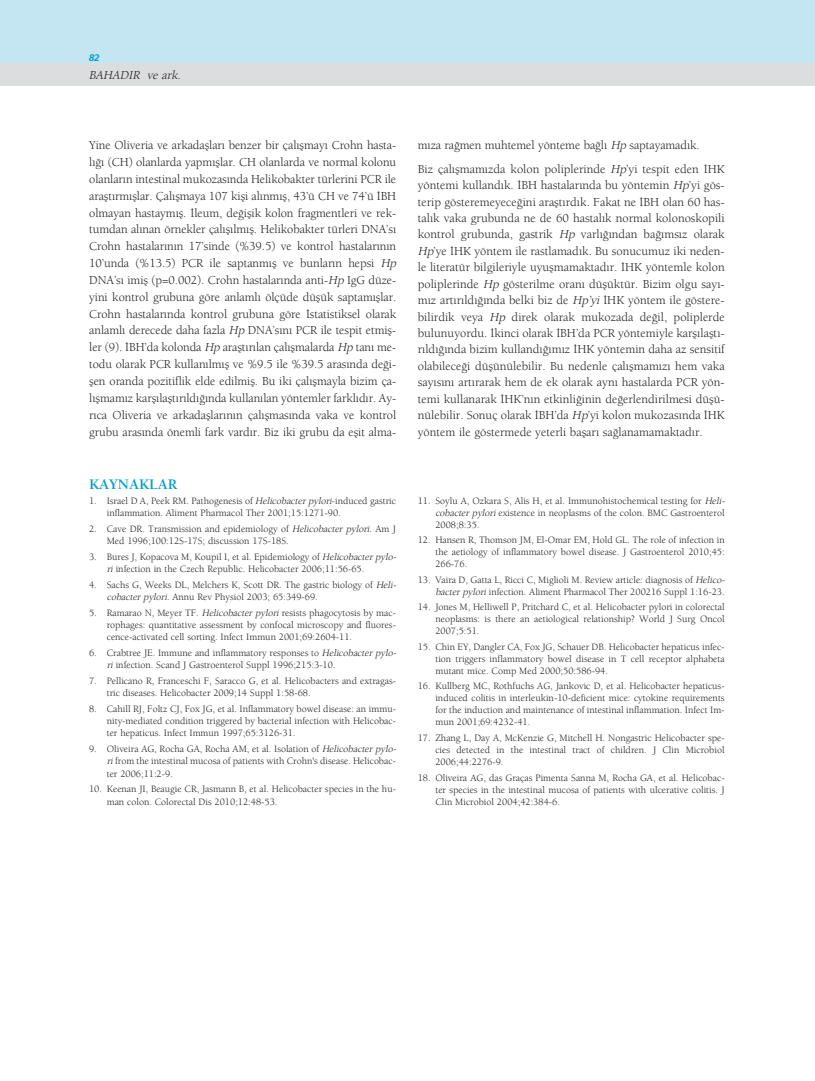
<style>
.page{position:relative;width:815px;height:1081px;background:#fff}
.page>*{position:absolute;margin:0;border:0;box-sizing:border-box;transform-origin:0 0}
.t1{font:700 15px "Berkeley";color:#009eca}
.t2{font:12.5px/16.9px "Berkeley";letter-spacing:-.005em;color:#231f20}
.t3{font:italic 12.5px "Berkeley";color:#231f20}
.t4{font:10px/12px "Berkeley";color:#231f20}
.t5{font:10px "Fruga Sans Bold Ita";color:#009eca}
.s1{font-style:italic}
</style>
<div class="page">
<div style="left:0;top:63px;width:814px;height:22px;background:#dcdddf"></div>
<div style="left:0;top:1px;width:814px;height:62px;background:#c4e6f2"></div>
<p class="t5" style="left:89px;top:54px;width:12px">82</p>
<p class="t3" style="left:89px;top:70px;width:96px">BAHADIR ve ark.</p>
<p class="t2" style="left:89px;top:138px;width:311px">Yine Oliveria ve arkadafllar› benzer bir çal›flmay› Crohn hasta&shy;l›¤› (CH) olanlarda yapm›fllar. CH olanlarda ve normal kolonu olanlar›n intestinal mukozas›nda Helikobakter türlerini PCR ile araflt›rm›fllar. Çal›flmaya 107 kifli al›nm›fl, 43’ü CH ve 74’ü ‹BH olmayan hastaym›fl. ‹leum, de¤iflik kolon fragmentleri ve rek&shy;tumdan al›nan örnekler çal›fl›lm›fl. Helikobakter türleri DNA’s› Crohn hastalar›n›n 17’sinde (%39.5) ve kontrol hastalar›n›n 10’unda (%13.5) PCR ile saptanm›fl ve bunlar›n hepsi <span class="s1">Hp </span>DNA’s› imifl (p=0.002). Crohn hastalar›nda anti-<span class="s1">Hp</span>IgG düze&shy;yini kontrol grubuna göre anlaml› ölçüde düflük saptam›fllar.<br>Crohn hastalar›nda kontrol grubuna göre ‹statistiksel olarak anlaml› derecede daha fazla <span class="s1">Hp</span>DNA’s›n› PCR ile tespit etmifl&shy;ler (9). ‹BH’da kolonda <span class="s1">Hp</span>araflt›r›lan çal›flmalarda <span class="s1">Hp</span>tan› me&shy;todu olarak PCR kullan›lm›fl ve %9.5 ile %39.5 aras›nda de¤i&shy;flen oranda pozitiflik elde edilmifl. Bu iki çal›flmayla bizim ça&shy;l›flmam›z karfl›laflt›r›ld›¤›nda kullan›lan yöntemler farkl›d›r. Ay&shy;r›ca Oliveria ve arkadafllar›n›n çal›flmas›nda vaka ve kontrol grubu aras›nda önemli fark vard›r. Biz iki grubu da eflit alma-</p>
<p class="t2" style="left:418px;top:134px;width:308px;line-height:23.5px">m›za ra¤men muhtemel yönteme ba¤l› <span class="s1">Hp</span>saptayamad›k.<br>Biz çal›flmam›zda kolon poliplerinde <span class="s1">Hp</span>’yi tespit eden ‹HK</p>
<p class="t2" style="left:418px;top:178px;width:308px;line-height:16.4px;text-align:justify">yöntemi kulland›k. ‹BH hastalar›nda bu yöntemin <span class="s1">Hp</span>’yi gös&shy;terip gösteremeyece¤ini araflt›rd›k. Fakat ne ‹BH olan 60 has&shy;tal›k vaka grubunda ne de 60 hastal›k normal kolonoskopili kontrol grubunda, gastrik <span class="s1">Hp</span> varl›¤›ndan ba¤›ms›z olarak <span class="s1">Hp</span>’ye ‹HK yöntem ile rastlamad›k. Bu sonucumuz iki neden&shy;le literatür bilgileriyle uyuflmamaktad›r. ‹HK yöntemle kolon poliplerinde <span class="s1">Hp</span> gösterilme oran› düflüktür. Bizim olgu say›- m›z art›r›ld›¤›nda belki biz de <span class="s1">Hp’yi</span>‹HK yöntem ile göstere&shy;bilirdik veya <span class="s1">Hp</span> direk olarak mukozada de¤il, poliplerde bulunuyordu. ‹kinci olarak ‹BH’da PCR yöntemiyle karfl›laflt›- r›ld›¤›nda bizim kulland›¤›m›z ‹HK yöntemin daha az sensitif olabilece¤i düflünülebilir. Bu nedenle çal›flmam›z› hem vaka say›s›n› art›rarak hem de ek olarak ayn› hastalarda PCR yön&shy;temi kullanarak ‹HK’n›n etkinli¤inin de¤erlendirilmesi düflü&shy;nülebilir. Sonuç olarak ‹BH’da <span class="s1">Hp</span>’yi kolon mukozas›nda ‹HK yöntem ile göstermede yeterli baflar› sa¤lanamamaktad›r.</p>
<h1 class="t1" style="left:89px;top:478px;width:90px">KAYNAKLAR</h1>
<p class="t4" style="left:107px;top:495px;width:291px;text-indent:-18px">1. Israel D A, Peek RM. Pathogenesis of <span class="s1">Helicobacterpylori</span>-induced gastric inflammation. Aliment Pharmacol Ther 2001;15:1271-90.</p>
<p class="t4" style="left:107px;top:523px;width:291px;text-indent:-18px">2. Cave DR. Transmission and epidemiology of <span class="s1">Helicobacter pylori</span>. Am J<br>Med 1996;100:12S-17S; discussion 17S-18S.</p>
<p class="t4" style="left:107px;top:551px;width:293px;text-indent:-18px">3. Bures J, Kopacova M, Koupil I, et al. Epidemiology of <span class="s1">Helicobacterpylo&shy;ri</span>infection in the Czech Republic. Helicobacter 2006;11:56-65.</p>
<p class="t4" style="left:107px;top:579px;width:293px;text-indent:-18px">4. Sachs G, Weeks DL, Melchers K, Scott DR. The gastric biology of <span class="s1">Heli&shy;cobacter pylori</span>. Annu Rev Physiol 2003; 65:349-69.</p>
<p class="t4" style="left:107px;top:607px;width:291px;text-align:justify;text-indent:-18px">5. Ramarao N, Meyer TF. <span class="s1">Helicobacter pylori</span>resists phagocytosis by mac&shy;rophages: quantitative assessment by confocal microscopy and fluores&shy;cence-activated cell sorting. Infect Immun 2001;69:2604-11.</p>
<p class="t4" style="left:107px;top:647px;width:293px;text-indent:-18px">6. Crabtree JE. Immune and inflammatory responses to <span class="s1">Helicobacter pylo&shy;ri</span>infection. Scand J Gastroenterol Suppl 1996;215:3-10.</p>
<p class="t4" style="left:107px;top:675px;width:291px;text-indent:-18px">7. Pellicano R, Franceschi F, Saracco G, et al. Helicobacters and extragas&shy;tric diseases. Helicobacter 2009;14 Suppl 1:58-68.</p>
<p class="t4" style="left:107px;top:703px;width:291px;text-align:justify;text-indent:-18px">8. Cahill RJ, Foltz CJ, Fox JG, et al. Inflammatory bowel disease: an immu&shy;nity-mediated condition triggered by bacterial infection with Helicobac&shy;ter hepaticus. Infect Immun 1997;65:3126-31.</p>
<p class="t4" style="left:107px;top:743px;width:293px;text-indent:-18px">9. Oliveira AG, Rocha GA, Rocha AM, et al. Isolation of <span class="s1">Helicobacter pylo&shy;ri</span>from the intestinal mucosa of patients with Crohn's disease. Helicobac&shy;ter 2006;11:2-9.</p>
<p class="t4" style="left:107px;top:784px;width:291px;text-indent:-18px">10. Keenan JI, Beaugie CR, Jasmann B, et al. Helicobacter species in the hu&shy;man colon. Colorectal Dis 2010;12:48-53.</p>
<p class="t4" style="left:435px;top:495px;width:293px;text-indent:-18px">11. Soylu A, Ozkara S, Alis H, et al. Immunohistochemical testing for <span class="s1">Heli&shy;cobacter pylori</span>existence in neoplasms of the colon. BMC Gastroenterol<br>2008;8:35.</p>
<p class="t4" style="left:435px;top:535px;width:291px;text-align:justify;text-indent:-18px">12. Hansen R, Thomson JM, El-Omar EM, Hold GL. The role of infection in the aetiology of inflammatory bowel disease. J Gastroenterol 2010;45:<br>266-76.</p>
<p class="t4" style="left:418px;top:574px;width:311px;text-align:right">13. Vaira D, Gatta L, Ricci C, Miglioli M. Review article: diagnosis of <span class="s1">Helico&shy;bacter pylori</span>infection. Aliment Pharmacol Ther 200216 Suppl 1:16-23.</p>
<p class="t4" style="left:435px;top:602px;width:291px;text-align:justify;text-indent:-18px">14. Jones M, Helliwell P, Pritchard C, et al. Helicobacter pylori in colorectal neoplasms: is there an aetiological relationship? World J Surg Oncol 2007;5:51.</p>
<p class="t4" style="left:435px;top:641px;width:291px;text-align:justify;text-indent:-18px">15. Chin EY, Dangler CA, Fox JG, Schauer DB. Helicobacter hepaticus infec&shy;tion triggers inflammatory bowel disease in T cell receptor alphabeta mutant mice. Comp Med 2000;50:586-94.</p>
<p class="t4" style="left:435px;top:681px;width:291px;text-align:justify;text-indent:-18px">16. Kullberg MC, Rothfuchs AG, Jankovic D, et al. Helicobacter hepaticus&shy;induced colitis in interleukin-10-deficient mice: cytokine requirements for the induction and maintenance of intestinal inflammation. Infect Im&shy;mun 2001;69:4232-41.</p>
<p class="t4" style="left:435px;top:732px;width:291px;text-align:justify;text-indent:-18px">17. Zhang L, Day A, McKenzie G, Mitchell H. Nongastric Helicobacter spe&shy;cies detected in the intestinal tract of children. J Clin Microbiol 2006;44:2276-9.</p>
<p class="t4" style="left:435px;top:772px;width:291px;text-align:justify;text-indent:-18px">18. Oliveira AG, das Graças Pimenta Sanna M, Rocha GA, et al. Helicobac&shy;ter species in the intestinal mucosa of patients with ulcerative colitis. J Clin Microbiol 2004;42:384-6.</p>
</div>
